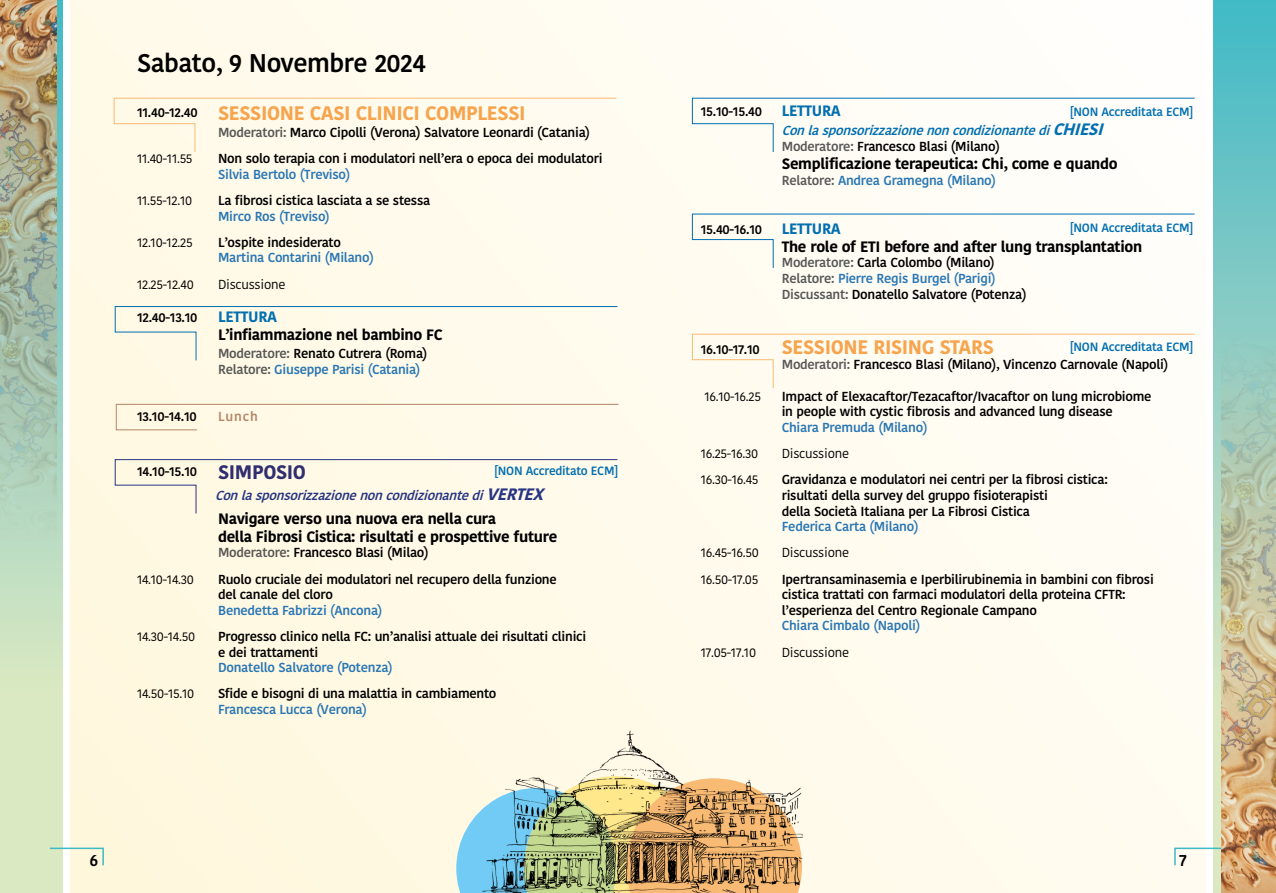
<style>
.page{position:relative;width:1276px;height:893px;background:#fff}
.page>*{position:absolute;margin:0;border:0;box-sizing:border-box;transform-origin:0 0}
.t1{font:600 25.5px "Kohinoor Telugu";letter-spacing:-.02em;color:#000}
.t2{font:700 19.5px "Kohinoor Telugu";letter-spacing:-.02em;color:#f6a44d}
.t3{font:600 16.5px "Kohinoor Telugu";color:#000}
.t4{font:700 15px/18px "Kohinoor Telugu";letter-spacing:-.02em;color:#000}
.t5{font:700 15px "Kohinoor Telugu";letter-spacing:-.02em;color:#006fb1}
.t6{font:600 13.05px/15.6px "Kohinoor Telugu";letter-spacing:-.02em;color:#000}
.t7{font:600 13.05px/15.6px "Kohinoor Telugu";letter-spacing:-.02em;color:#2976b4}
.t8{font:13.05px "Kohinoor Telugu";letter-spacing:-.02em;color:#000}
.t9{font:italic 600 13.05px/15.6px "Kohinoor Telugu";color:#006fb1}
.t10{font:italic 600 13.05px/24px "Kohinoor Telugu";color:#283583}
.t11{font:600 13.05px "Kohinoor Telugu";letter-spacing:.07em;color:#b58568}
.t12{font:600 12px "Kohinoor Telugu";letter-spacing:-.02em;color:#006fb1}
.s1{color:#575756}
.s2{color:#000}
.s3{font-style:normal;color:#000}
.s4{font-weight:700;font-style:normal;font-size:19.5px;color:#302e70}
.s5{font-weight:700;font-size:16.5px}
.s6{font-style:normal;color:#575756}
.s7{color:#2976b4}
.s8{font-weight:600;font-size:13.05px;color:#000}
</style>
<div class="page">
<div style="left:71px;top:0;width:1135px;height:893px;background:linear-gradient(to right,#fff8e2,#fffdf7)"></div>
<svg style="left:1213px;top:0;width:63px;height:893px;background:#74c6c3"></svg>
<svg style="left:0;top:0;width:62px;height:893px;background:#cae2c0"></svg>
<svg style="left:48px;top:847px;width:57px;height:20px"></svg>
<svg style="left:1173px;top:847px;width:49px;height:20px"></svg>
<svg style="left:445px;top:763px;width:36px;height:130px;background:#cfe9e9"></svg>
<img style="left:481px;top:723px;width:330px;height:170px">
<img style="left:1222px;top:239px;width:54px;height:654px">
<img style="left:0;top:0;width:56px;height:585px">
<div style="left:113px;top:97px;width:504px;height:56px;background:#fffaec"></div>
<div style="left:114px;top:306px;width:504px;height:55px;background:#fffae9"></div>
<div style="left:114px;top:459px;width:504px;height:55px;background:#fff9e6"></div>
<div style="left:691px;top:333px;width:504px;height:56px;background:#fffcf3"></div>
<div style="left:115px;top:404px;width:504px;height:27px;background:#fff9e7"></div>
<svg style="left:691px;top:97px;width:504px;height:56px"></svg>
<div style="left:691px;top:213px;width:504px;height:56px;background:#fffcf5"></div>
<h1 class="t1" style="left:137px;top:49px;width:290px">Sabato, 9 Novembre 2024</h1>
<h2 class="t2" style="left:137px;top:102px;width:390px"><sup>11.40-12.40</sup> SESSIONE CASI CLINICI COMPLESSI</h2>
<p class="t6" style="left:218px;top:125px;width:373px"><span class="s1">Moderatori:</span> Marco Cipolli (Verona) Salvatore Leonardi (Catania)</p>
<p class="t8" style="left:137px;top:151px;width:57px">11.40-11.55</p>
<p class="t6" style="left:218px;top:151px;width:386px">Non solo terapia con i modulatori nell’era o epoca dei modulatori</p>
<p class="t7" style="left:218px;top:167px;width:134px">Silvia Bertolo (Treviso)</p>
<p class="t8" style="left:137px;top:193px;width:57px">11.55-12.10</p>
<p class="t6" style="left:218px;top:193px;width:214px">La fibrosi cistica lasciata a se stessa</p>
<p class="t7" style="left:218px;top:208px;width:113px">Mirco Ros (Treviso)</p>
<p class="t8" style="left:137px;top:235px;width:57px">12.10-12.25</p>
<p class="t6" style="left:218px;top:234px;width:124px">L’ospite indesiderato</p>
<p class="t7" style="left:218px;top:250px;width:157px">Martina Contarini (Milano)</p>
<p class="t8" style="left:137px;top:276px;width:58px">12.25-12.40</p>
<p class="t8" style="left:218px;top:276px;width:69px">Discussione</p>
<p class="t6" style="left:137px;top:310px;width:62px">12.40-13.10</p>
<p class="t5" style="left:218px;top:308px;width:61px">LETTURA</p>
<p class="t4" style="left:218px;top:326px;width:226px">L’infiammazione nel bambino FC</p>
<p class="t7" style="left:218px;top:346px;width:211px"><span class="s1">Moderatore:</span> <span class="s2">Renato Cutrera (Roma)<br></span><span class="s1">Relatore:</span> Giuseppe Parisi (Catania)</p>
<p class="t6" style="left:137px;top:409px;width:61px">13.10-14.10</p>
<p class="t11" style="left:218px;top:409px;width:42px">Lunch</p>
<p class="t10" style="left:215px;top:459px;width:338px;text-indent:-78px"><span class="s3">14.10-15.10</span> <span class="s4">SIMPOSIO<br></span>Conlasponsorizzazionenoncondizionantedi <span class="s5">VERTEX</span></p>
<p class="t4" style="left:218px;top:509px;width:341px">Navigare verso una nuova era nella cura<br>della Fibrosi Cistica: risultati e prospettive future</p>
<p class="t6" style="left:218px;top:545px;width:212px"><span class="s1">Moderatore:</span> Francesco Blasi (Milao)</p>
<p class="t8" style="left:137px;top:571px;width:58px">14.10-14.30</p>
<p class="t6" style="left:218px;top:571px;width:340px">Ruolo cruciale dei modulatori nel recupero della funzione del canale del cloro</p>
<p class="t7" style="left:218px;top:602px;width:166px">Benedetta Fabrizzi (Ancona)</p>
<p class="t8" style="left:137px;top:629px;width:60px">14.30-14.50</p>
<p class="t6" style="left:218px;top:629px;width:370px">Progresso clinico nella FC: un’analisi attuale dei risultati clinici e dei trattamenti</p>
<p class="t7" style="left:218px;top:660px;width:176px">Donatello Salvatore (Potenza)</p>
<p class="t8" style="left:137px;top:686px;width:59px">14.50-15.10</p>
<p class="t6" style="left:218px;top:686px;width:280px">Sfide e bisogni di una malattia in cambiamento</p>
<p class="t7" style="left:218px;top:702px;width:150px">Francesca Lucca (Verona)</p>
<p class="t12" style="left:494px;top:464px;width:126px">[NON Accreditato ECM]</p>
<p class="t6" style="left:701px;top:103px;width:63px">15.10-15.40</p>
<p class="t5" style="left:782px;top:102px;width:61px">LETTURA</p>
<p class="t9" style="left:782px;top:123px;width:331px">Conlasponsorizzazionenoncondizionantedi <span class="s5">CHIESI<br></span><span class="s6">Moderatore:</span> <span class="s3">Francesco Blasi (Milano)</span></p>
<p class="t4" style="left:782px;top:155px;width:337px">Semplificazione terapeutica: Chi, come e quando</p>
<p class="t7" style="left:782px;top:172px;width:216px"><span class="s1">Relatore:</span> Andrea Gramegna (Milano)</p>
<p class="t6" style="left:701px;top:222px;width:63px">15.40-16.10</p>
<p class="t5" style="left:782px;top:220px;width:61px">LETTURA</p>
<p class="t4" style="left:782px;top:238px;width:362px">The role of ETI before and after lung transplantation</p>
<p class="t6" style="left:782px;top:255px;width:246px"><span class="s1">Moderatore:</span> Carla Colombo (Milano)<br><span class="s1">Relatore:</span> <span class="s7">Pierre Regis Burgel (Parigi)<br></span><span class="s1">Discussant:</span> Donatello Salvatore (Potenza)</p>
<h2 class="t2" style="left:701px;top:335px;width:295px"><span class="s8">16.10-17.10</span> SESSIONE RISING STARS</h2>
<p class="t6" style="left:782px;top:357px;width:388px"><span class="s1">Moderatori:</span> Francesco Blasi (Milano), Vincenzo Carnovale (Napoli)</p>
<p class="t8" style="left:704px;top:388px;width:58px">16.10-16.25</p>
<p class="t6" style="left:782px;top:388px;width:371px">Impact of Elexacaftor/Tezacaftor/Ivacaftor on lung microbiome in people with cystic fibrosis and advanced lung disease</p>
<p class="t7" style="left:782px;top:420px;width:147px">Chiara Premuda (Milano)</p>
<p class="t8" style="left:701px;top:446px;width:59px">16.25-16.30</p>
<p class="t8" style="left:782px;top:446px;width:69px">Discussione</p>
<p class="t8" style="left:701px;top:472px;width:59px">16.30-16.45</p>
<p class="t6" style="left:782px;top:472px;width:327px">Gravidanza e modulatori nei centri per la fibrosi cistica: risultati della survey del gruppo fisioterapisti<br>della Società Italiana per La Fibrosi Cistica</p>
<p class="t7" style="left:782px;top:519px;width:138px">Federica Carta (Milano)</p>
<p class="t8" style="left:701px;top:545px;width:60px">16.45-16.50</p>
<p class="t8" style="left:782px;top:545px;width:69px">Discussione</p>
<p class="t8" style="left:701px;top:571px;width:59px">16.50-17.05</p>
<p class="t6" style="left:782px;top:571px;width:374px">Ipertransaminasemia e Iperbilirubinemia in bambini con fibrosi cistica trattati con farmaci modulatori della proteina CFTR: l’esperienza del Centro Regionale Campano</p>
<p class="t7" style="left:782px;top:618px;width:140px">Chiara Cimbalo (Napoli)</p>
<p class="t8" style="left:701px;top:644px;width:57px">17.05-17.10</p>
<p class="t8" style="left:782px;top:644px;width:69px">Discussione</p>
<p class="t12" style="left:1069px;top:105px;width:125px">[NON Accreditata ECM]</p>
<p class="t12" style="left:1069px;top:221px;width:125px">[NON Accreditata ECM]</p>
<p class="t12" style="left:1069px;top:339px;width:125px">[NON Accreditata ECM]</p>
<p class="t3" style="left:90px;top:850px;width:10px">6</p>
<p class="t3" style="left:1179px;top:850px;width:9px">7</p>
</div>
